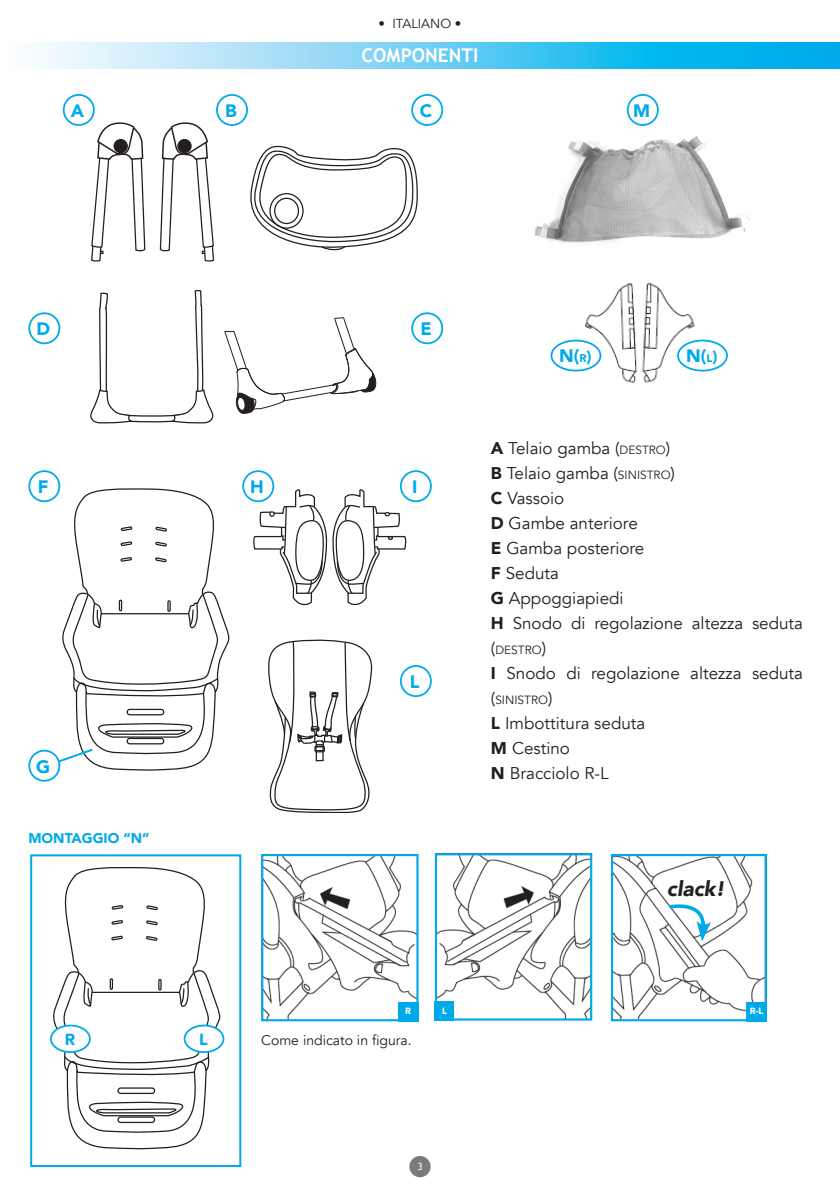
<style>
.page{position:relative;width:840px;height:1191px;background:#fff}
.page>*{position:absolute;margin:0;border:0;box-sizing:border-box;transform-origin:0 0}
.testi_8_5regular{font:italic 900 21px "Avenir";color:#231f20}
.t1{font:700 19px "Trebuchet MS";color:#fff}
.testi_8_5regular-2{font:900 18px "Avenir";color:#00aaea}
.t2{font:17px "Avenir";color:#231f20}
.testi_8_5regular-3{font:900 16px "Avenir";color:#00aaea}
.testi_8_5regular-4{font:14px "Avenir";color:#231f20}
.testi_8_5regular-5{font:900 14px "Avenir";color:#00aaea}
.t3{font:13px "Avenir";color:#231f20}
.t4{font:11.8px "Avenir";color:#231f20}
.t5{font:10px "Trebuchet MS";color:#fff}
.testi_8_5regular-6{font:900 9px "Avenir";color:#fff}
.s1{font-size:11.2px}
.s2{font-size:16px}
.s3{font-weight:900}
.s4{font-size:11.8px}
.s5{font-size:17px}
</style>
<div class="page">
<div style="left:409px;top:1156px;width:21px;height:21px;background:#7a7a7d;border-radius:50%"></div>
<svg style="left:37px;top:43px;width:802px;height:25px;background:#69cff3"></svg>
<svg style="left:250px;top:145px;width:168px;height:106px"></svg>
<div style="left:269px;top:193px;width:34px;height:36px;border:1px solid #231f20;border-radius:50%"></div>
<svg style="left:253px;top:489px;width:73px;height:117px"></svg>
<svg style="left:332px;top:489px;width:74px;height:117px"></svg>
<svg style="left:268px;top:639px;width:104px;height:174px"></svg>
<div style="left:315px;top:751px;width:8px;height:10px;border:1px solid #231f20"></div>
<svg style="left:90px;top:114px;width:56px;height:147px"></svg>
<div style="left:114px;top:140px;width:13px;height:12px;background:#231f20;border-radius:50%"></div>
<div style="left:113px;top:139px;width:15px;height:14px;border:1px solid #231f20;border-radius:50%"></div>
<svg style="left:159px;top:122px;width:56px;height:139px"></svg>
<div style="left:178px;top:140px;width:13px;height:12px;background:#231f20;border-radius:50%"></div>
<div style="left:177px;top:139px;width:14px;height:14px;border:1px solid #231f20;border-radius:50%"></div>
<svg style="left:90px;top:290px;width:124px;height:134px"></svg>
<svg style="left:224px;top:317px;width:152px;height:97px"></svg>
<svg style="left:52px;top:867px;width:170px;height:283px"></svg>
<div style="left:30px;top:854px;width:211px;height:313px;border:2px solid #00aaea"></div>
<div style="left:64px;top:95px;width:30px;height:30px;background:#fff;border-radius:50%"></div>
<div style="left:63px;top:94px;width:32px;height:32px;border:2px solid #00aaea;border-radius:50%"></div>
<div style="left:411px;top:94px;width:32px;height:32px;border:2px solid #00aaea;border-radius:50%"></div>
<div style="left:28px;top:470px;width:32px;height:32px;border:2px solid #00aaea;border-radius:50%"></div>
<div style="left:28px;top:749px;width:32px;height:32px;border:2px solid #00aaea;border-radius:50%"></div>
<div style="left:400px;top:471px;width:30px;height:30px;background:#fff;border-radius:50%"></div>
<div style="left:399px;top:470px;width:32px;height:32px;border:2px solid #00aaea;border-radius:50%"></div>
<div style="left:243px;top:471px;width:30px;height:30px;background:#fff;border-radius:50%"></div>
<div style="left:242px;top:470px;width:32px;height:32px;border:2px solid #00aaea;border-radius:50%"></div>
<div style="left:216px;top:94px;width:32px;height:32px;border:2px solid #00aaea;border-radius:50%"></div>
<div style="left:411px;top:312px;width:32px;height:32px;border:2px solid #00aaea;border-radius:50%"></div>
<div style="left:28px;top:312px;width:32px;height:32px;border:2px solid #00aaea;border-radius:50%"></div>
<div style="left:399px;top:665px;width:32px;height:32px;border:2px solid #00aaea;border-radius:50%"></div>
<div style="left:51px;top:1025px;width:39px;height:27px;background:#fff;border-radius:50%"></div>
<div style="left:50px;top:1024px;width:41px;height:29px;border:2px solid #00aaea;border-radius:50%"></div>
<div style="left:184px;top:1025px;width:39px;height:27px;background:#fff;border-radius:50%"></div>
<div style="left:183px;top:1024px;width:41px;height:29px;border:2px solid #00aaea;border-radius:50%"></div>
<div style="left:626px;top:94px;width:32px;height:32px;border:2px solid #00aaea;border-radius:50%"></div>
<svg style="left:56px;top:487px;width:174px;height:285px"></svg>
<img style="left:534px;top:136px;width:216px;height:107px">
<img style="left:585px;top:282px;width:114px;height:101px">
<div style="left:551px;top:340px;width:49px;height:31px;background:#fff;border-radius:50%"></div>
<div style="left:550px;top:340px;width:51px;height:31px;border:2px solid #00aaea;border-radius:50%"></div>
<div style="left:677px;top:340px;width:49px;height:31px;background:#fff;border-radius:50%"></div>
<div style="left:676px;top:340px;width:51px;height:31px;border:2px solid #00aaea;border-radius:50%"></div>
<img style="left:264px;top:857px;width:151px;height:161px">
<div style="left:261px;top:854px;width:157px;height:167px;border:2px solid #00aaea"></div>
<img style="left:613px;top:857px;width:150px;height:161px">
<div style="left:610px;top:854px;width:156px;height:167px;border:2px solid #00aaea"></div>
<svg style="left:667px;top:900px;width:43px;height:41px"></svg>
<div style="left:397px;top:1002px;width:21px;height:19px;background:#00aaea"></div>
<div style="left:745px;top:1002px;width:21px;height:19px;background:#00aaea"></div>
<img style="left:434px;top:853px;width:159px;height:168px">
<div style="left:434px;top:853px;width:158px;height:167px;border:2px solid #00aaea"></div>
<div style="left:434px;top:1001px;width:20px;height:19px;background:#00aaea"></div>
<p class="t3" style="left:378px;top:16px;width:84px">• ITALIANO •</p>
<p class="t1" style="left:361px;top:44px;width:118px">COMPONENTI</p>
<p class="testi_8_5regular-2" style="left:71px;top:95px;width:15px">A</p>
<p class="testi_8_5regular-2" style="left:419px;top:95px;width:14px">C</p>
<p class="testi_8_5regular-2" style="left:225px;top:95px;width:13px">B</p>
<p class="testi_8_5regular-2" style="left:632px;top:95px;width:18px">M</p>
<p class="testi_8_5regular-2" style="left:36px;top:314px;width:15px">D</p>
<p class="testi_8_5regular-2" style="left:420px;top:314px;width:13px">E</p>
<p class="testi_8_5regular-2" style="left:38px;top:472px;width:12px">F</p>
<p class="testi_8_5regular-2" style="left:36px;top:751px;width:16px">G</p>
<p class="testi_8_5regular-5" style="left:28px;top:826px;width:123px">MONTAGGIO “N”</p>
<p class="testi_8_5regular-2" style="left:250px;top:472px;width:15px">H</p>
<p class="testi_8_5regular-2" style="left:412px;top:472px;width:7px">I</p>
<p class="testi_8_5regular-2" style="left:409px;top:666px;width:11px">L</p>
<p class="testi_8_5regular-2" style="left:558px;top:340px;width:34px">N(<span class="s1">r</span><span class="s2">)</span></p>
<p class="testi_8_5regular-2" style="left:685px;top:340px;width:33px">N(<span class="s1">l</span><span class="s2">)</span></p>
<p class="t2" style="left:490px;top:438px;width:181px"><span class="s3">A</span> Telaio gamba (<span class="s4">DESTRO</span>)</p>
<p class="t2" style="left:490px;top:463px;width:185px"><span class="s3">B</span> Telaio gamba (<span class="s4">SINISTRO</span>)</p>
<p class="t2" style="left:490px;top:488px;width:75px"><span class="s3">C</span> Vassoio</p>
<p class="t2" style="left:490px;top:513px;width:148px"><span class="s3">D</span> Gambe anteriore</p>
<p class="t2" style="left:490px;top:538px;width:155px"><span class="s3">E</span> Gamba posteriore</p>
<p class="t2" style="left:490px;top:563px;width:70px"><span class="s3">F</span> Seduta</p>
<p class="t2" style="left:490px;top:588px;width:134px"><span class="s3">G</span> Appoggiapiedi</p>
<p class="t2" style="left:490px;top:613px;width:313px"><span class="s3">H</span> Snodo di regolazione altezza seduta</p>
<p class="t4" style="left:490px;top:643px;width:57px"><span class="s5">(</span>DESTRO<span class="s5">)</span></p>
<p class="t2" style="left:490px;top:663px;width:313px"><span class="s3">I</span> Snodo di regolazione altezza seduta</p>
<p class="t4" style="left:490px;top:693px;width:63px"><span class="s5">(</span>SINISTRO<span class="s5">)</span></p>
<p class="t2" style="left:490px;top:713px;width:156px"><span class="s3">L</span> Imbottitura seduta</p>
<p class="t2" style="left:490px;top:738px;width:80px"><span class="s3">M</span> Cestino</p>
<p class="t2" style="left:490px;top:763px;width:119px"><span class="s3">N</span> Bracciolo R-L</p>
<p class="testi_8_5regular" style="left:666px;top:871px;width:59px">clack!</p>
<p class="testi_8_5regular-3" style="left:65px;top:1025px;width:12px">R</p>
<p class="testi_8_5regular-3" style="left:199px;top:1025px;width:10px">L</p>
<p class="testi_8_5regular-6" style="left:405px;top:1003px;width:7px">R</p>
<p class="testi_8_5regular-6" style="left:442px;top:1003px;width:6px">L</p>
<p class="testi_8_5regular-6" style="left:749px;top:1003px;width:15px">R-L</p>
<p class="testi_8_5regular-4" style="left:261px;top:1031px;width:152px">Come indicato in figura.</p>
<p class="t5" style="left:417px;top:1160px;width:7px">3</p>
</div>
